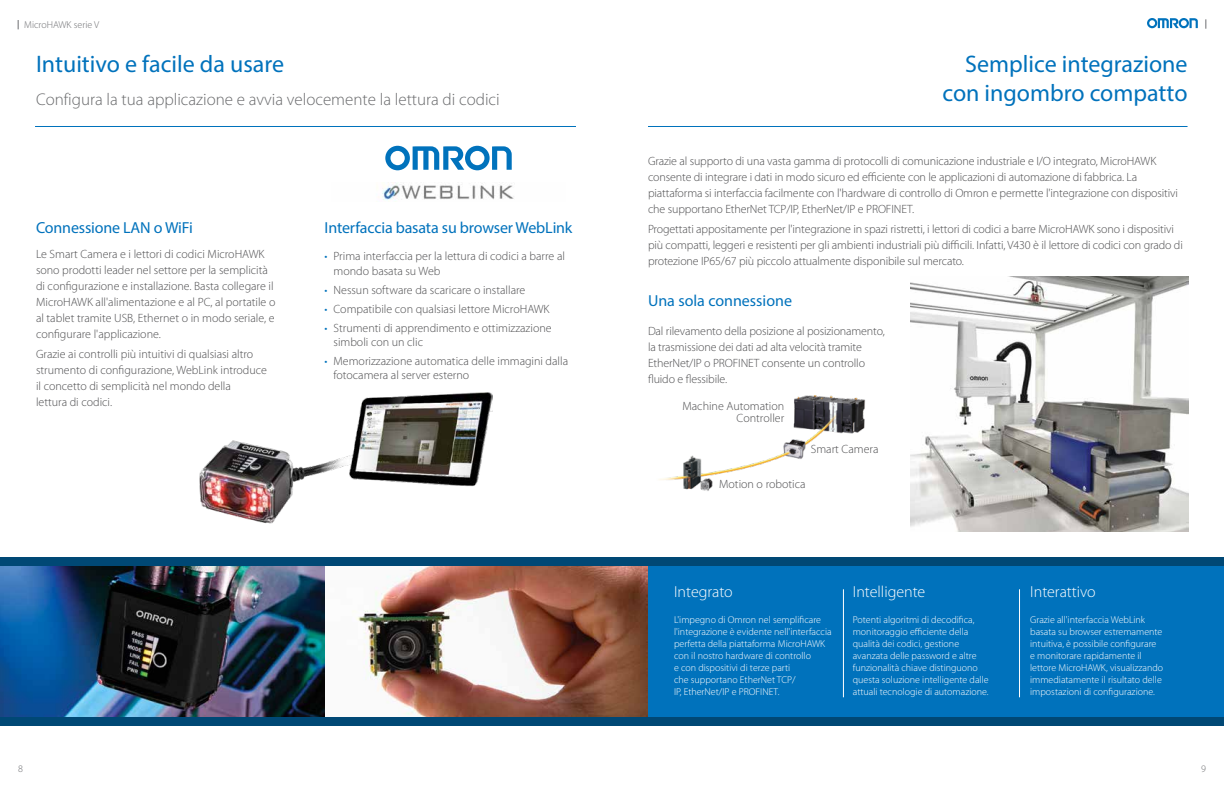
<style>
.page{position:relative;width:1224px;height:792px;background:#fff}
.page>*{position:absolute;margin:0;border:0;box-sizing:border-box;transform-origin:0 0}
.t1{font:24px/28.8px "Myriad Pro";color:#0072bc;text-align:right}
.t2{font:300 17px "Myriad Pro";color:#696a6c}
.t3{font:16px "Myriad Pro";letter-spacing:-.01em;color:#0072bc}
.t4{font:300 16px "Myriad Pro";color:#fff}
.t5{font:300 12px/16px "Myriad Pro";letter-spacing:-.01em;color:#4d4d4f}
.t6{font:300 10px/12px "Myriad Pro";color:#fff}
.t7{font:300 10px "Myriad Pro";color:#6d6e71}
.s1{color:#0072bc}
</style>
<div class="page">
<img style="left:324px;top:566px;width:324px;height:151px">
<img style="left:0;top:566px;width:324px;height:151px">
<div style="left:0;top:557px;width:1224px;height:9px;background:#004875"></div>
<div style="left:648px;top:566px;width:576px;height:155px;background:#0072bc"></div>
<div style="left:0;top:717px;width:1224px;height:9px;background:#004875"></div>
<hr style="left:35px;top:126px;width:541px;height:1px;background:#0072bc">
<hr style="left:648px;top:126px;width:540px;height:1px;background:#0072bc">
<svg style="left:1147px;top:18px;width:51px;height:10px"></svg>
<hr style="left:1019px;top:589px;width:1px;height:108px;background:#fff">
<hr style="left:843px;top:589px;width:1px;height:108px;background:#fff">
<img style="left:910px;top:277px;width:279px;height:255px">
<img style="left:659px;top:395px;width:207px;height:96px">
<svg style="left:385px;top:146px;width:127px;height:24px"></svg>
<img style="left:382px;top:183px;width:132px;height:17px">
<img style="left:199px;top:440px;width:151px;height:84px">
<img style="left:350px;top:393px;width:143px;height:94px">
<p class="t7" style="left:24px;top:19px;width:77px">MicroHAWK serie V</p>
<h1 class="t1" style="left:36px;top:49px;width:250px">Intuitivo e facile da usare</h1>
<h2 class="t2" style="left:36px;top:90px;width:465px">Configura la tua applicazione e avvia velocemente la lettura di codici</h2>
<h3 class="t3" style="left:36px;top:217px;width:158px">Connessione LAN o WiFi</h3>
<p class="t5" style="left:36px;top:246px;width:241px">Le Smart Camera e i lettori di codici MicroHAWK sono prodotti leader nel settore per la semplicità di configurazione e installazione. Basta collegare il MicroHAWK all'alimentazione e al PC, al portatile o al tablet tramite USB, Ethernet o in modo seriale, e configurare l'applicazione.</p>
<p class="t5" style="left:36px;top:346px;width:233px">Grazie ai controlli più intuitivi di qualsiasi altro strumento di configurazione, WebLink introduce il concetto di semplicità nel mondo della<br>lettura di codici.</p>
<h3 class="t3" style="left:325px;top:217px;width:249px">Interfaccia basata su browser WebLink</h3>
<p class="t5" style="left:334px;top:249px;width:233px;line-height:14.4px;text-indent:-9px"><span class="s1">•</span> Prima interfaccia per la lettura di codici a barre al mondo basata su Web</p>
<p class="t5" style="left:325px;top:282px;width:202px"><span class="s1">•</span> Nessun software da scaricare o installare</p>
<p class="t5" style="left:325px;top:301px;width:227px"><span class="s1">•</span> Compatibile con qualsiasi lettore MicroHAWK</p>
<p class="t5" style="left:334px;top:321px;width:220px;line-height:14.4px;text-indent:-9px"><span class="s1">•</span> Strumenti di apprendimento e ottimizzazione simboli con un clic</p>
<p class="t5" style="left:334px;top:354px;width:236px;line-height:14.4px;text-indent:-9px"><span class="s1">•</span> Memorizzazione automatica delle immagini dalla fotocamera al server esterno</p>
<p class="t7" style="left:18px;top:763px;width:6px">8</p>
<h1 class="t1" style="left:942px;top:49px;width:247px">Semplice integrazione con ingombro compatto</h1>
<p class="t5" style="left:648px;top:153px;width:532px">Grazie al supporto di una vasta gamma di protocolli di comunicazione industriale e I/O integrato, MicroHAWK consente di integrare i dati in modo sicuro ed efficiente con le applicazioni di automazione di fabbrica. La piattaforma si interfaccia facilmente con l'hardware di controllo di Omron e permette l'integrazione con dispositivi che supportano EtherNet TCP/IP, EtherNet/IP e PROFINET.</p>
<p class="t5" style="left:648px;top:222px;width:536px">Progettati appositamente per l'integrazione in spazi ristretti, i lettori di codici a barre MicroHAWK sono i dispositivi più compatti, leggeri e resistenti per gli ambienti industriali più difficili. Infatti, V430 è il lettore di codici con grado di protezione IP65/67 più piccolo attualmente disponibile sul mercato.</p>
<h3 class="t3" style="left:648px;top:291px;width:146px">Una sola connessione</h3>
<p class="t5" style="left:648px;top:323px;width:238px">Dal rilevamento della posizione al posizionamento, la trasmissione dei dati ad alta velocità tramite EtherNet/IP o PROFINET consente un controllo fluido e flessibile.</p>
<p class="t5" style="left:683px;top:400px;width:103px;line-height:12px;text-align:right">Machine Automation<br>Controller</p>
<p class="t5" style="left:811px;top:442px;width:69px">Smart Camera</p>
<p class="t5" style="left:719px;top:477px;width:88px">Motion o robotica</p>
<h3 class="t4" style="left:674px;top:583px;width:60px">Integrato</h3>
<p class="t6" style="left:674px;top:614px;width:159px">L'impegno di Omron nel semplificare l'integrazione è evidente nell'interfaccia perfetta della piattaforma MicroHAWK con il nostro hardware di controllo<br>e con dispositivi di terze parti<br>che supportano EtherNet TCP/<br>IP, EtherNet/IP e PROFINET.</p>
<h3 class="t4" style="left:853px;top:583px;width:74px">Intelligente</h3>
<p class="t6" style="left:853px;top:614px;width:137px">Potenti algoritmi di decodifica, monitoraggio efficiente della qualità dei codici, gestione avanzata delle password e altre funzionalità chiave distinguono questa soluzione intelligente dalle attuali tecnologie di automazione.</p>
<h3 class="t4" style="left:1030px;top:583px;width:67px">Interattivo</h3>
<p class="t6" style="left:1030px;top:614px;width:135px">Grazie all'interfaccia WebLink basata su browser estremamente intuitiva, è possibile configurare e monitorare rapidamente il lettore MicroHAWK, visualizzando immediatamente il risultato delle impostazioni di configurazione.</p>
<p class="t7" style="left:1201px;top:763px;width:6px">9</p>
</div>
